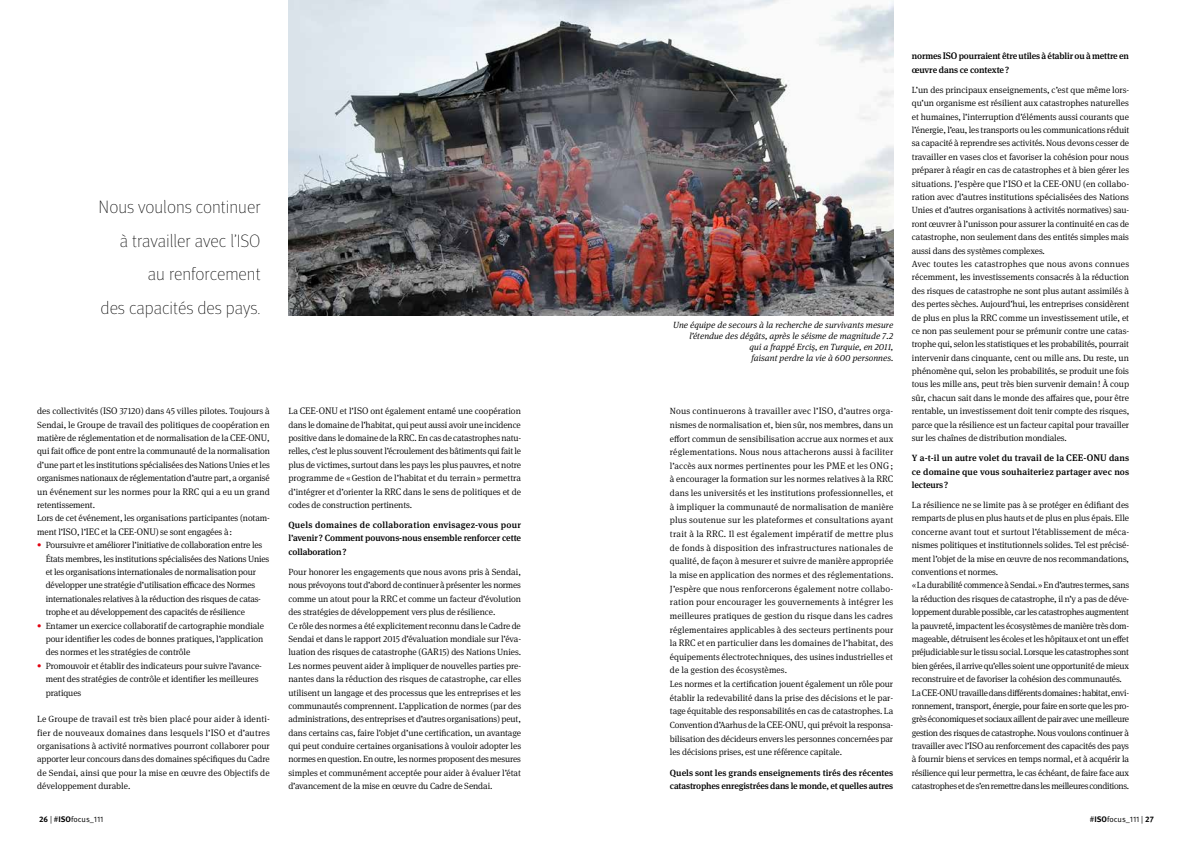
<style>
.page{position:relative;width:1191px;height:842px;background:#fff}
.page>*{position:absolute;margin:0;border:0;box-sizing:border-box;transform-origin:0 0}
.t1{font:100 18px/33.5px "Meta Pro";color:#000;text-align:right}
.t2{font:300 9px/13.4px "Meta Serif Pro";letter-spacing:-.01em;color:#000}
.t3{font:500 9px/13.4px "Meta Serif Pro";letter-spacing:-.01em;color:#000;text-align:justify}
.t4{font:italic 300 9px/11px "Meta Serif Pro";color:#000;text-align:right}
.t5{font:8px "Meta Pro Norm";color:#000}
.s1{font-size:9.5px}
.s2{font-family:"Meta Pro";font-weight:700;color:#e3000f}
.s3{font-family:"Meta Pro";font-weight:700}
</style>
<div class="page">
<img style="left:288px;top:0;width:605px;height:316px">
<h1 class="t1" style="left:99px;top:190px;width:163px">Nous voulons continuer à travailler avec l’ISO au renforcement<br>des capacités des pays.</h1>
<p class="t2" style="left:37px;top:404px;width:234px">des collectivités (<span class="s1">ISO</span> 37120) dans 45 villes pilotes. Toujours à Sendai, le Groupe de travail des politiques de coopération en matière de réglementation et de normalisation de la <span class="s1">CEE</span>-<span class="s1">ONU</span>, qui fait office de pont entre la communauté de la normalisation d’une part et les institutions spécialisées des Nations Unies et les organismes nationaux de réglementation d’autre part, a organisé un événement sur les normes pour la <span class="s1">RRC</span> qui a eu un grand retentissement.<br>Lors de cet événement, les organisations participantes (notam&shy;ment l’<span class="s1">ISO</span>, l’<span class="s1">IEC</span> et la <span class="s1">CEE</span>-<span class="s1">ONU</span>) se sont engagées à:</p>
<p class="t2" style="left:46px;top:538px;width:225px;text-indent:-9px"><span class="s2">•</span> Poursuivre et améliorer l’initiative de collaboration entre les États membres, les institutions spécialisées des Nations Unies et les organisations internationales de normalisation pour développer une stratégie d’utilisation efficace des Normes internationales relatives à la réduction des risques de catas&shy;trophe et au développement des capacités de résilience</p>
<p class="t2" style="left:46px;top:618px;width:220px;text-align:justify;text-indent:-9px"><span class="s2">•</span> Entamer un exercice collaboratif de cartographie mondiale pour identifier les codes de bonnes pratiques, l’application des normes et les stratégies de contrôle</p>
<p class="t2" style="left:46px;top:658px;width:218px;text-indent:-9px"><span class="s2">•</span> Promouvoir et établir des indicateurs pour suivre l’avance&shy;ment des stratégies de contrôle et identifier les meilleures pratiques</p>
<p class="t2" style="left:37px;top:712px;width:234px;text-align:justify">Le Groupe de travail est très bien placé pour aider à identi&shy;fier de nouveaux domaines dans lesquels l’<span class="s1">ISO</span> et d’autres organisations à activité normatives pourront collaborer pour apporter leur concours dans des domaines spécifiques du Cadre de Sendai, ainsi que pour la mise en œuvre des Objectifs de développement durable.</p>
<p class="t2" style="left:288px;top:404px;width:234px;text-align:justify">La <span class="s1">CEE</span>-<span class="s1">ONU</span> et l’<span class="s1">ISO</span> ont également entamé une coopération dans le domaine de l’habitat, qui peut aussi avoir une incidence positive dans le domaine de la <span class="s1">RRC</span>. En cas de catastrophes natu&shy;relles, c’est le plus souvent l’écroulement des bâtiments qui fait le plus de victimes, surtout dans les pays les plus pauvres, et notre programme de «Gestion de l’habitat et du terrain» permettra d’intégrer et d’orienter la <span class="s1">RRC</span> dans le sens de politiques et de codes de construction pertinents.</p>
<p class="t3" style="left:288px;top:518px;width:234px">Quels domaines de collaboration envisagez-vous pour l’avenir? Comment pouvons-nous ensemble renforcer cette collaboration?</p>
<p class="t2" style="left:288px;top:565px;width:234px">Pour honorer les engagements que nous avons pris à Sendai, nous prévoyons tout d’abord de continuer à présenter les normes comme un atout pour la <span class="s1">RRC</span> et comme un facteur d’évolution des stratégies de développement vers plus de résilience.<br>Ce rôle des normes a été explicitement reconnu dans le Cadre de Sendai et dans le rapport 2015 d’évaluation mondiale sur l’éva&shy;luation des risques de catastrophe (<span class="s1">GAR</span>15) des Nations Unies.<br>Les normes peuvent aider à impliquer de nouvelles parties pre&shy;nantes dans la réduction des risques de catastrophe, car elles utilisent un langage et des processus que les entreprises et les communautés comprennent. L’application de normes (par des administrations, des entreprises et d’autres organisations) peut, dans certains cas, faire l’objet d’une certification, un avantage qui peut conduire certaines organisations à vouloir adopter les normes en question. En outre, les normes proposent des mesures simples et communément acceptée pour aider à évaluer l’état d’avancement de la mise en œuvre du Cadre de Sendai.</p>
<p class="t4" style="left:673px;top:319px;width:221px">Une équipe de secours à la recherche de survivants mesure l’étendue des dégâts, après le séisme de magnitude 7.2<br>qui a frappé Erciş, en Turquie, en 2011,<br>faisant perdre la vie à 600 personnes.</p>
<p class="t2" style="left:670px;top:404px;width:225px">Nous continuerons à travailler avec l’<span class="s1">ISO</span>, d’autres orga&shy;nismes de normalisation et, bien sûr, nos membres, dans un effort commun de sensibilisation accrue aux normes et aux réglementations. Nous nous attacherons aussi à faciliter l’accès aux normes pertinentes pour les <span class="s1">PME</span> et les <span class="s1">ONG</span>; à encourager la formation sur les normes relatives à la <span class="s1">RRC </span>dans les universités et les institutions professionnelles, et à impliquer la communauté de normalisation de manière plus soutenue sur les plateformes et consultations ayant trait à la <span class="s1">RRC</span>. Il est également impératif de mettre plus de fonds à disposition des infrastructures nationales de qualité, de façon à mesurer et suivre de manière appropriée la mise en application des normes et des réglementations.<br>J’espère que nous renforcerons également notre collabo&shy;ration pour encourager les gouvernements à intégrer les meilleures pratiques de gestion du risque dans les cadres réglementaires applicables à des secteurs pertinents pour la <span class="s1">RRC</span> et en particulier dans les domaines de l’habitat, des équipements électrotechniques, des usines industrielles et de la gestion des écosystèmes.<br>Les normes et la certification jouent également un rôle pour établir la redevabilité dans la prise des décisions et le par&shy;tage équitable des responsabilités en cas de catastrophes. La Convention d’Aarhus de la <span class="s1">CEE</span>-<span class="s1">ONU</span>, qui prévoit la responsa&shy;bilisation des décideurs envers les personnes concernées par les décisions prises, est une référence capitale.</p>
<p class="t3" style="left:670px;top:765px;width:225px">Quels sont les grands enseignements tirés des récentes catastrophes enregistrées dans le monde, et quelles autres</p>
<p class="t3" style="left:912px;top:49px;width:219px">normes <span class="s1">ISO</span> pourraient être utiles à établir ou à mettre en œuvre dans ce contexte?</p>
<p class="t2" style="left:912px;top:83px;width:219px">L’un des principaux enseignements, c’est que même lors&shy;qu’un organisme est résilient aux catastrophes naturelles et humaines, l’interruption d’éléments aussi courants que l’énergie, l’eau, les transports ou les communications réduit sa capacité à reprendre ses activités. Nous devons cesser de travailler en vases clos et favoriser la cohésion pour nous préparer à réagir en cas de catastrophes et à bien gérer les situations. J’espère que l’<span class="s1">ISO</span> et la <span class="s1">CEE</span>-<span class="s1">ONU</span> (en collabo&shy;ration avec d’autres institutions spécialisées des Nations Unies et d’autres organisations à activités normatives) sau&shy;ront œuvrer à l’unisson pour assurer la continuité en cas de catastrophe, non seulement dans des entités simples mais aussi dans des systèmes complexes.<br>Avec toutes les catastrophes que nous avons connues récemment, les investissements consacrés à la réduction des risques de catastrophe ne sont plus autant assimilés à des pertes sèches. Aujourd’hui, les entreprises considèrent de plus en plus la <span class="s1">RRC</span> comme un investissement utile, et ce non pas seulement pour se prémunir contre une catas&shy;trophe qui, selon les statistiques et les probabilités, pourrait intervenir dans cinquante, cent ou mille ans. Du reste, un phénomène qui, selon les probabilités, se produit une fois tous les mille ans, peut très bien survenir demain! À coup sûr, chacun sait dans le monde des affaires que, pour être rentable, un investissement doit tenir compte des risques, parce que la résilience est un facteur capital pour travailler sur les chaînes de distribution mondiales.</p>
<p class="t3" style="left:912px;top:451px;width:219px">Y a-t-il un autre volet du travail de la <span class="s1">CEE</span>-<span class="s1">ONU</span> dans ce domaine que vous souhaiteriez partager avec nos lecteurs?</p>
<p class="t2" style="left:912px;top:498px;width:219px">La résilience ne se limite pas à se protéger en édifiant des remparts de plus en plus hauts et de plus en plus épais. Elle concerne avant tout et surtout l’établissement de méca&shy;nismes politiques et institutionnels solides. Tel est précisé&shy;ment l’objet de la mise en œuvre de nos recommandations, conventions et normes.<br>«La durabilité commence à Sendai.» En d’autres termes, sans la réduction des risques de catastrophe, il n’y a pas de déve&shy;loppement durable possible, car les catastrophes augmentent la pauvreté, impactent les écosystèmes de manière très dom&shy;mageable, détruisent les écoles et les hôpitaux et ont un effet préjudiciable sur le tissu social. Lorsque les catastrophes sont bien gérées, il arrive qu’elles soient une opportunité de mieux reconstruire et de favoriser la cohésion des communautés.<br>La <span class="s1">CEE</span>-<span class="s1">ONU</span> travaille dans différents domaines: habitat, envi&shy;ronnement, transport, énergie, pour faire en sorte que les pro&shy;grès économiques et sociaux aillent de pair avec une meilleure gestion des risques de catastrophe. Nous voulons continuer à travailler avec l’<span class="s1">ISO</span> au renforcement des capacités des pays à fournir biens et services en temps normal, et à acquérir la résilience qui leur permettra, le cas échéant, de faire face aux catastrophes et de s’en remettre dans les meilleures conditions.</p>
<p class="t5" style="left:39px;top:813px;width:66px"><span class="s3">26</span> | #<span class="s3">ISO</span>focus_111</p>
<p class="t5" style="left:1090px;top:813px;width:65px">#<span class="s3">ISO</span>focus_111 | <span class="s3">27</span></p>
</div>
